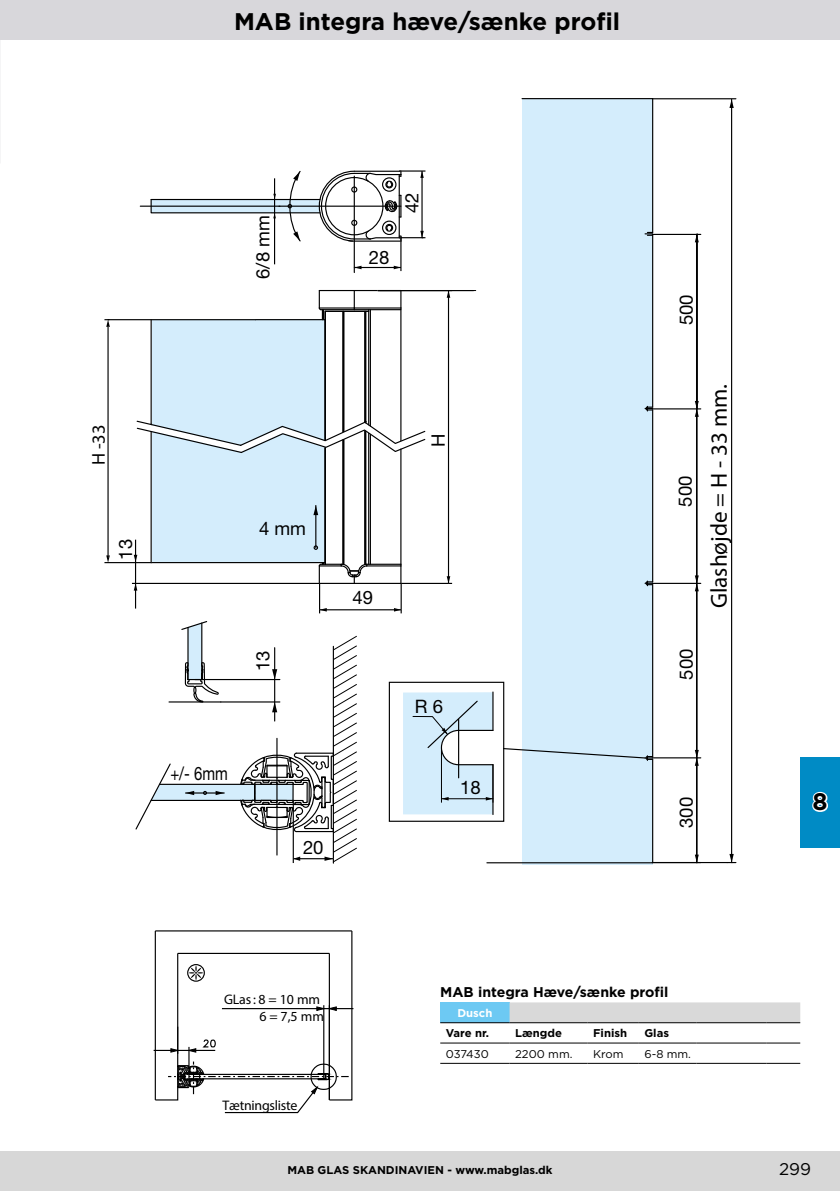
<style>
.page{position:relative;width:840px;height:1191px;background:#fff}
.page>*{position:absolute;margin:0;border:0;box-sizing:border-box;transform-origin:0 0}
.t1{font:700 24px "Gotham";color:#000}
.t2{font:23.2px "Myriad Pro";color:#000}
.t3{font:18.6px "Helvetica Neue";color:#000}
.t4{font:18.6px "Helvetica Neue";color:#000;scale:.8 1}
.t5{font:18.6px "Myriad Pro";color:#000}
.t6{font:17px "Gotham";color:#000}
.t7{font:700 14px "Gotham";color:#000}
.t8{font:condensed 13.8px/17.4px "Helvetica Neue";letter-spacing:-.015em;color:#000;text-align:right}
.t9{font:700 11.2px "Gotham";color:#000}
.t10{font:11.2px "Gotham";color:#000}
.t11{font:700 11.2px "Gotham";color:#fff}
</style>
<div class="page">
<div style="left:0;top:1151px;width:839px;height:40px;background:#d7d7d7"></div>
<div style="left:0;top:0;width:839px;height:40px;background:#d8d7db"></div>
<div style="left:799px;top:757px;width:40px;height:90px;background:#008bc5"></div>
<svg style="left:812px;top:791px;width:16px;height:21px"></svg>
<div style="left:521px;top:99px;width:131px;height:766px;background:#d4edfc"></div>
<div style="left:152px;top:319px;width:173px;height:243px;background:#d4edfc"></div>
<hr style="left:651px;top:235px;width:2px;height:172px;background:#000">
<hr style="left:651px;top:99px;width:2px;height:133px;background:#000">
<hr style="left:521px;top:98px;width:131px;height:1px;background:#000">
<hr style="left:255px;top:319px;width:69px;height:1px;background:#000">
<svg style="left:318px;top:290px;width:84px;height:31px"></svg>
<hr style="left:319px;top:307px;width:35px;height:1px;background:#000">
<hr style="left:324px;top:311px;width:2px;height:129px;background:#000">
<hr style="left:342px;top:311px;width:1px;height:121px;background:#000">
<hr style="left:343px;top:311px;width:1px;height:120px;background:#000">
<hr style="left:365px;top:311px;width:1px;height:112px;background:#000">
<hr style="left:364px;top:311px;width:1px;height:111px;background:#000">
<hr style="left:368px;top:310px;width:1px;height:115px;background:#000">
<hr style="left:369px;top:310px;width:2px;height:116px;background:#000">
<hr style="left:400px;top:310px;width:1px;height:131px;background:#000">
<hr style="left:150px;top:320px;width:2px;height:104px;background:#000">
<svg style="left:644px;top:232px;width:8px;height:4px"></svg>
<hr style="left:140px;top:206px;width:260px;height:1px;background:#000">
<hr style="left:353px;top:176px;width:1px;height:96px;background:#000">
<hr style="left:274px;top:178px;width:1px;height:86px;background:#000">
<hr style="left:400px;top:236px;width:1px;height:35px;background:#000">
<hr style="left:354px;top:267px;width:46px;height:1px;background:#000">
<svg style="left:393px;top:266px;width:7px;height:3px"></svg>
<svg style="left:354px;top:266px;width:7px;height:3px"></svg>
<hr style="left:377px;top:290px;width:75px;height:1px;background:#000">
<hr style="left:447px;top:290px;width:2px;height:293px;background:#000">
<svg style="left:446px;top:291px;width:4px;height:7px"></svg>
<hr style="left:104px;top:319px;width:152px;height:1px;background:#000">
<hr style="left:104px;top:562px;width:47px;height:1px;background:#000">
<hr style="left:695px;top:758px;width:2px;height:104px;background:#000">
<svg style="left:694px;top:854px;width:4px;height:8px"></svg>
<hr style="left:652px;top:757px;width:48px;height:1px;background:#000">
<hr style="left:695px;top:583px;width:2px;height:175px;background:#000">
<svg style="left:694px;top:750px;width:4px;height:16px"></svg>
<hr style="left:652px;top:583px;width:48px;height:1px;background:#000">
<hr style="left:695px;top:409px;width:2px;height:174px;background:#000">
<svg style="left:694px;top:575px;width:4px;height:16px"></svg>
<hr style="left:652px;top:408px;width:48px;height:1px;background:#000">
<hr style="left:695px;top:234px;width:2px;height:175px;background:#000">
<svg style="left:694px;top:401px;width:4px;height:16px"></svg>
<svg style="left:695px;top:235px;width:3px;height:7px"></svg>
<hr style="left:652px;top:234px;width:48px;height:1px;background:#000">
<hr style="left:652px;top:862px;width:83px;height:1px;background:#000">
<hr style="left:652px;top:98px;width:83px;height:1px;background:#000">
<hr style="left:730px;top:99px;width:1px;height:763px;background:#000">
<svg style="left:729px;top:99px;width:4px;height:9px"></svg>
<svg style="left:729px;top:854px;width:4px;height:8px"></svg>
<svg style="left:106px;top:319px;width:4px;height:8px"></svg>
<svg style="left:106px;top:555px;width:4px;height:7px"></svg>
<hr style="left:107px;top:327px;width:2px;height:230px;background:#000">
<hr style="left:696px;top:234px;width:1px;height:174px;background:#000">
<hr style="left:379px;top:290px;width:96px;height:1px;background:#000">
<svg style="left:150px;top:170px;width:275px;height:72px"></svg>
<svg style="left:123px;top:352px;width:530px;height:512px"></svg>
<div style="left:388px;top:681px;width:116px;height:141px;border:1px solid #000"></div>
<div style="left:440px;top:1002px;width:69px;height:20px;background:#6dc9f3"></div>
<div style="left:509px;top:1002px;width:290px;height:20px;background:#d9d9d9"></div>
<hr style="left:440px;top:1022px;width:69px;height:1px;background:#000">
<hr style="left:509px;top:1022px;width:78px;height:1px;background:#000">
<hr style="left:587px;top:1022px;width:51px;height:1px;background:#000">
<hr style="left:638px;top:1022px;width:58px;height:1px;background:#000">
<hr style="left:696px;top:1022px;width:69px;height:1px;background:#000">
<hr style="left:765px;top:1022px;width:34px;height:1px;background:#000">
<hr style="left:440px;top:1042px;width:69px;height:1px;background:#000">
<hr style="left:509px;top:1042px;width:78px;height:1px;background:#000">
<hr style="left:587px;top:1042px;width:51px;height:1px;background:#000">
<hr style="left:638px;top:1042px;width:58px;height:1px;background:#000">
<hr style="left:696px;top:1042px;width:69px;height:1px;background:#000">
<hr style="left:765px;top:1042px;width:34px;height:1px;background:#000">
<hr style="left:440px;top:1063px;width:69px;height:1px;background:#000">
<hr style="left:509px;top:1063px;width:78px;height:1px;background:#000">
<hr style="left:587px;top:1063px;width:51px;height:1px;background:#000">
<hr style="left:638px;top:1063px;width:58px;height:1px;background:#000">
<hr style="left:696px;top:1063px;width:69px;height:1px;background:#000">
<hr style="left:765px;top:1063px;width:34px;height:1px;background:#000">
<hr style="left:153px;top:1049px;width:62px;height:2px;background:#000">
<svg style="left:154px;top:930px;width:199px;height:183px"></svg>
<h1 class="t1" style="left:234px;top:5px;width:387px">MAB integra hæve/sænke profil</h1>
<h3 class="t3" style="left:252px;top:279px;width:65px;rotate:-90deg">6/8 mm</h3>
<h3 class="t3" style="left:368px;top:247px;width:22px">28</h3>
<h3 class="t3" style="left:400px;top:213px;width:22px;rotate:-90deg">42</h3>
<h3 class="t5" style="left:87px;top:465px;width:42px;rotate:-90deg">H -33</h3>
<h3 class="t3" style="left:114px;top:559px;width:22px;rotate:-90deg">13</h3>
<h3 class="t3" style="left:259px;top:517px;width:49px">4 mm</h3>
<h3 class="t3" style="left:251px;top:671px;width:22px;rotate:-90deg">13</h3>
<h3 class="t3" style="left:352px;top:586px;width:22px">49</h3>
<h3 class="t4" style="left:170px;top:762px;width:73px">+/- 6mm</h3>
<h3 class="t3" style="left:303px;top:836px;width:22px">20</h3>
<h3 class="t3" style="left:427px;top:446px;width:15px;rotate:-90deg">H</h3>
<h3 class="t3" style="left:414px;top:695px;width:30px">R 6</h3>
<h3 class="t3" style="left:460px;top:776px;width:22px">18</h3>
<h3 class="t3" style="left:674px;top:325px;width:32px;rotate:-90deg">005</h3>
<h3 class="t3" style="left:673px;top:507px;width:32px;rotate:-90deg">500</h3>
<h3 class="t3" style="left:674px;top:679px;width:32px;rotate:-90deg">005</h3>
<h2 class="t2" style="left:704px;top:608px;width:226px;rotate:-90deg">Glashøjde = H - 33 mm.</h2>
<h3 class="t3" style="left:674px;top:828px;width:32px;rotate:-90deg">300</h3>
<h1 class="t1" style="left:812px;top:786px;width:17px">8</h1>
<p class="t8" style="left:224px;top:990px;width:101px">GLas: 8 = 10 mm<br>6 = 7,5 mm</p>
<p class="t8" style="left:222px;top:1096px;width:76px">Tætningsliste</p>
<p class="t7" style="left:440px;top:982px;width:230px">MAB integra Hæve/sænke profil</p>
<p class="t11" style="left:457px;top:1005px;width:36px">Dusch</p>
<p class="t9" style="left:445px;top:1026px;width:45px">Vare nr.</p>
<p class="t9" style="left:515px;top:1026px;width:48px">Længde</p>
<p class="t9" style="left:593px;top:1026px;width:35px">Finish</p>
<p class="t9" style="left:644px;top:1026px;width:26px">Glas</p>
<p class="t10" style="left:445px;top:1046px;width:44px">037430</p>
<p class="t10" style="left:515px;top:1046px;width:59px">2200 mm.</p>
<p class="t10" style="left:593px;top:1046px;width:32px">Krom</p>
<p class="t10" style="left:644px;top:1046px;width:48px">6-8 mm.</p>
<p class="t9" style="left:287px;top:1162px;width:266px">MAB GLAS SKANDINAVIEN - www.mabglas.dk</p>
<h3 class="t6" style="left:778px;top:1158px;width:33px">299</h3>
</div>
